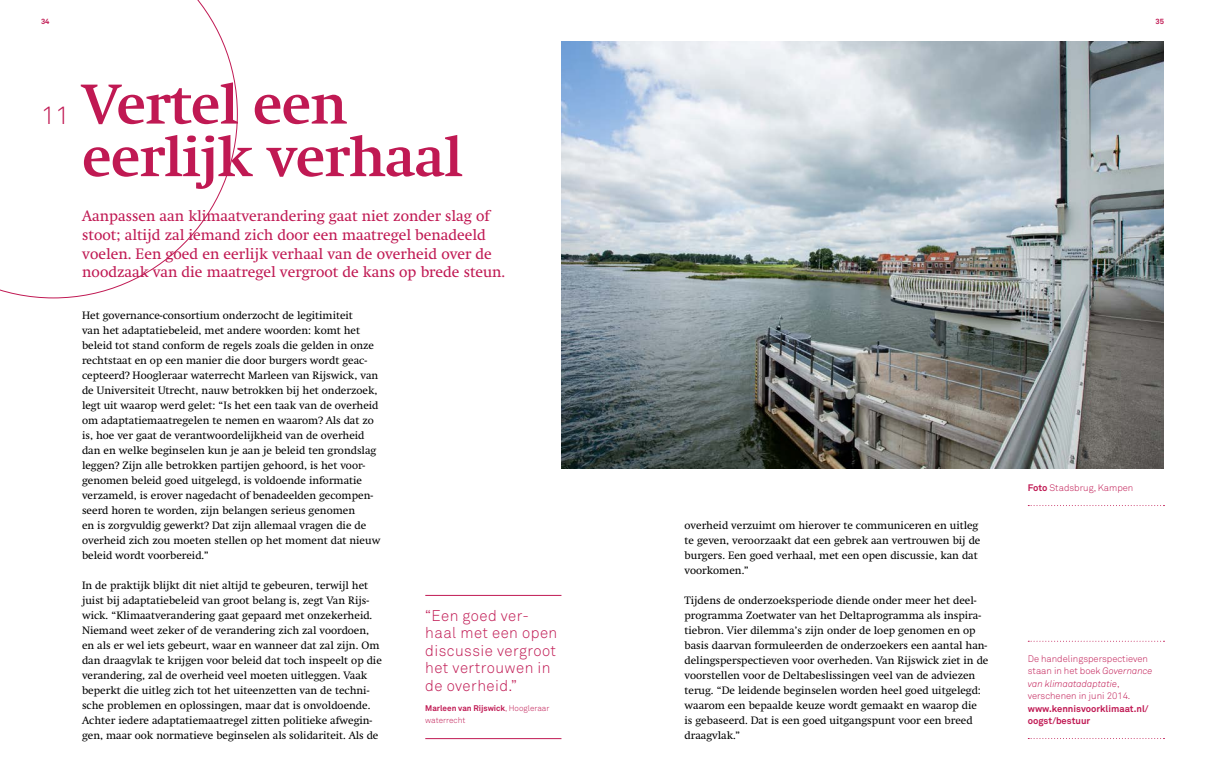
<style>
.page{position:relative;width:1205px;height:780px;background:#fff}
.page>*{position:absolute;margin:0;border:0;box-sizing:border-box;transform-origin:0 0}
.t1{font:700 55px/52.5px "Swift";letter-spacing:-.01em;color:#c01953}
.t2{font:300 25px "Akkurat";color:#c01953}
.t3{font:300 15.25px/17.5px "Akkurat";letter-spacing:.03em;color:#c01953}
.t4{font:15px/18.8px "Swift";color:#c01953}
.t5{font:10.62px/15px "Swift";color:#000}
.t6{font:300 9.38px/12.5px "Akkurat";color:#c01953}
.t7{font:700 9.38px/12.5px "Akkurat";color:#c01953}
.t8{font:300 8.12px/12.5px "Akkurat";letter-spacing:-.005em;color:#c01953}
.t9{font:700 7.5px "Akkurat";color:#c01953}
.s1{font-weight:700}
.s2{font-style:italic}
</style>
<div class="page">
<img style="left:561px;top:41px;width:603px;height:428px">
<svg style="left:0;top:0;width:238px;height:298px"></svg>
<hr style="left:425px;top:595px;width:136px;height:1px;background:#c01953">
<hr style="left:425px;top:738px;width:136px;height:1px;background:#c01953">
<svg style="left:1028px;top:640px;width:136px;height:1px"></svg>
<svg style="left:1028px;top:738px;width:136px;height:1px"></svg>
<svg style="left:1028px;top:505px;width:136px;height:1px"></svg>
<p class="t9" style="left:41px;top:16px;width:10px">34</p>
<p class="t9" style="left:1155px;top:16px;width:10px">35</p>
<h2 class="t2" style="left:41px;top:99px;width:30px">11</h2>
<h1 class="t1" style="left:82px;top:78px;width:382px">Vertel een eerlijk verhaal</h1>
<h3 class="t4" style="left:82px;top:207px;width:425px">Aanpassen aan klimaatverandering gaat niet zonder slag of stoot; altijd zal iemand zich door een maatregel benadeeld voelen. Een goed en eerlijk verhaal van de overheid over de noodzaak van die maatregel vergroot de kans op brede steun.</h3>
<p class="t5" style="left:82px;top:308px;width:300px">Het governance-consortium onderzocht de legitimiteit<br>van het adaptatiebeleid, met andere woorden: komt het beleid tot stand conform de regels zoals die gelden in onze rechtstaat en op een manier die door burgers wordt geac&shy;cepteerd? Hoogleraar waterrecht Marleen van Rijswick, van de Universiteit Utrecht, nauw betrokken bij het onderzoek, legt uit waarop werd gelet: “Is het een taak van de overheid om adaptatiemaatregelen te nemen en waarom? Als dat zo is, hoe ver gaat de verantwoordelijkheid van de overheid dan en welke beginselen kun je aan je beleid ten grondslag leggen? Zijn alle betrokken partijen gehoord, is het voor&shy;genomen beleid goed uitgelegd, is voldoende informatie verzameld, is erover nagedacht of benadeelden gecompen&shy;seerd horen te worden, zijn belangen serieus genomen<br>en is zorgvuldig gewerkt? Dat zijn allemaal vragen die de overheid zich zou moeten stellen op het moment dat nieuw beleid wordt voorbereid.”</p>
<p class="t5" style="left:82px;top:578px;width:301px">In de praktijk blijkt dit niet altijd te gebeuren, terwijl het juist bij adaptatiebeleid van groot belang is, zegt Van Rijs&shy;wick. “Klimaatverandering gaat gepaard met onzekerheid.<br>Niemand weet zeker of de verandering zich zal voordoen, en als er wel iets gebeurt, waar en wanneer dat zal zijn. Om dan draagvlak te krijgen voor beleid dat toch inspeelt op die verandering, zal de overheid veel moeten uitleggen. Vaak beperkt die uitleg zich tot het uiteenzetten van de techni&shy;sche problemen en oplossingen, maar dat is onvoldoende.<br>Achter iedere adaptatiemaatregel zitten politieke afwegin&shy;gen, maar ook normatieve beginselen als solidariteit. Als de</p>
<h3 class="t3" style="left:425px;top:606px;width:134px">“Een goed ver&shy;haal met een open discussie vergroot het vertrouwen in de overheid.”</h3>
<p class="t8" style="left:425px;top:701px;width:126px"><span class="s1">Marleen van Rijswick</span>, Hoogleraar waterrecht</p>
<p class="t5" style="left:684px;top:518px;width:297px">overheid verzuimt om hierover te communiceren en uitleg te geven, veroorzaakt dat een gebrek aan vertrouwen bij de burgers. Een goed verhaal, met een open discussie, kan dat voorkomen.”</p>
<p class="t5" style="left:684px;top:593px;width:305px">Tijdens de onderzoeksperiode diende onder meer het deel&shy;programma Zoetwater van het Deltaprogramma als inspira&shy;tiebron. Vier dilemma’s zijn onder de loep genomen en op basis daarvan formuleerden de onderzoekers een aantal han&shy;delingsperspectieven voor overheden. Van Rijswick ziet in de voorstellen voor de Deltabeslissingen veel van de adviezen terug. “De leidende beginselen worden heel goed uitgelegd: waarom een bepaalde keuze wordt gemaakt en waarop die<br>is gebaseerd. Dat is een goed uitgangspunt voor een breed draagvlak.”</p>
<p class="t6" style="left:1028px;top:481px;width:107px"><span class="s1">Foto</span> Stadsbrug, Kampen</p>
<p class="t6" style="left:1028px;top:652px;width:126px">De handelingsperspectieven staan in het boek <span class="s2">Governance van klimaatadaptatie</span>, verschenen in juni 2014.</p>
<p class="t7" style="left:1028px;top:702px;width:122px">www.kennisvoorklimaat.nl/ oogst/bestuur</p>
</div>
